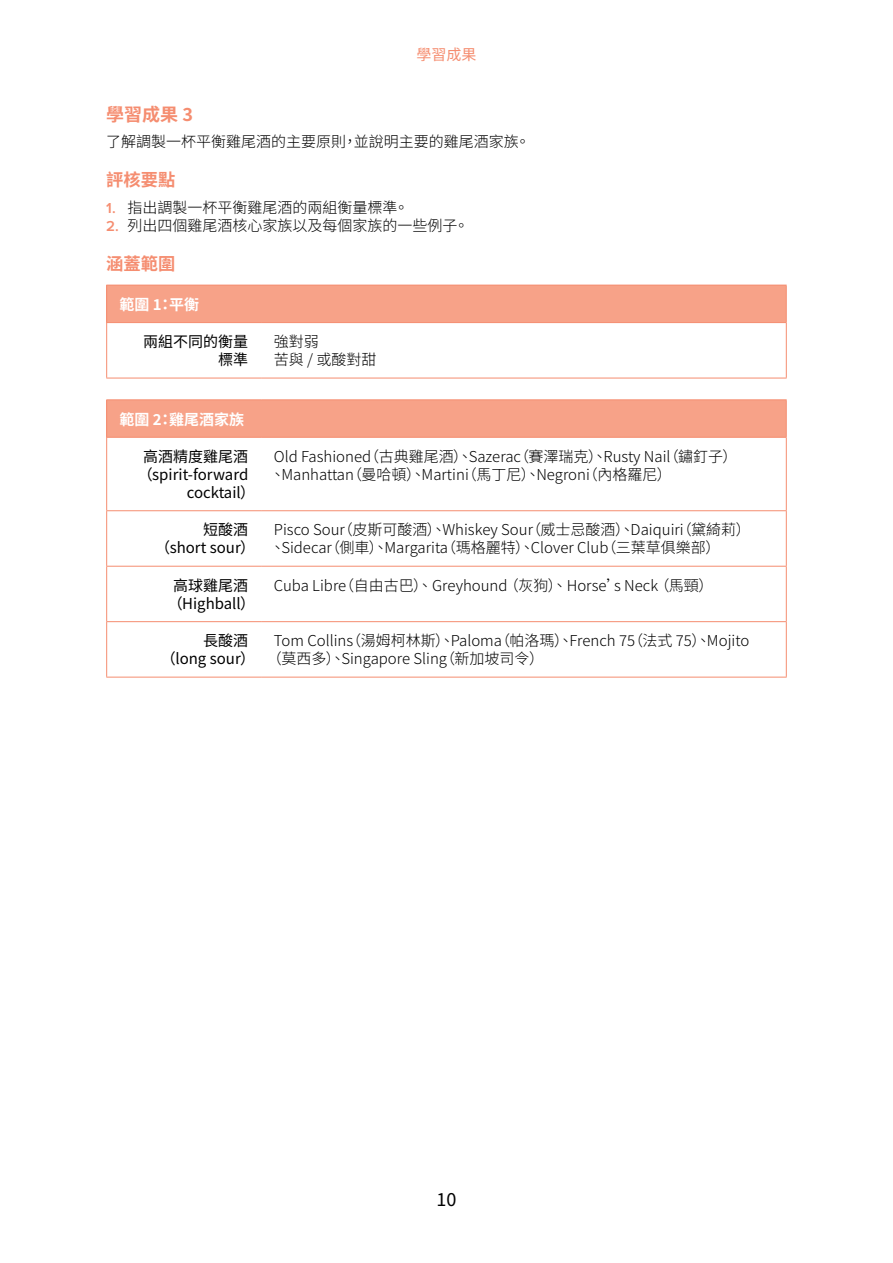
<style>
.page{position:relative;width:893px;height:1263px;background:#fff}
.page>*{position:absolute;margin:0;border:0;box-sizing:border-box;transform-origin:0 0}
.t1{font:700 18px "Source Han Sans TW";color:#f58d70}
.t2{font:18px "Source Han Sans TW";color:#000001}
.t3{font:700 17.25px "Source Han Sans TW";color:#f58d70}
.t4{font:300 15px/18px "Source Han Sans TW";color:#000001}
.t5{font:15px/18px "Source Han Sans TW";color:#000001}
.t6{font:700 15px "Source Han Sans TW";color:#fff}
.t7{font:15px "Source Han Sans TW";color:#f58d70}
.s1{font-family:"Proxima Nova";font-weight:600;color:#f58d70}
</style>
<div class="page">
<div style="left:107px;top:285px;width:679px;height:38px;background:#f7a288"></div>
<svg style="left:107px;top:323px;width:679px;height:55px"></svg>
<hr style="left:106px;top:285px;width:155px;height:1px;background:#f58d70">
<hr style="left:106px;top:285px;width:1px;height:37px;background:#f58d70">
<hr style="left:261px;top:285px;width:526px;height:1px;background:#f58d70">
<hr style="left:786px;top:285px;width:1px;height:37px;background:#f58d70">
<hr style="left:106px;top:322px;width:155px;height:1px;background:#f58d70">
<hr style="left:106px;top:323px;width:1px;height:55px;background:#f58d70">
<hr style="left:261px;top:322px;width:526px;height:1px;background:#f58d70">
<hr style="left:786px;top:323px;width:1px;height:55px;background:#f58d70">
<hr style="left:106px;top:378px;width:155px;height:1px;background:#f58d70">
<hr style="left:261px;top:378px;width:526px;height:1px;background:#f58d70">
<div style="left:107px;top:400px;width:679px;height:37px;background:#f7a288"></div>
<svg style="left:107px;top:438px;width:679px;height:239px"></svg>
<hr style="left:106px;top:399px;width:155px;height:1px;background:#f58d70">
<hr style="left:106px;top:400px;width:1px;height:37px;background:#f58d70">
<hr style="left:261px;top:399px;width:526px;height:1px;background:#f58d70">
<hr style="left:786px;top:400px;width:1px;height:37px;background:#f58d70">
<hr style="left:106px;top:437px;width:155px;height:1px;background:#f58d70">
<hr style="left:106px;top:438px;width:1px;height:72px;background:#f58d70">
<hr style="left:261px;top:437px;width:526px;height:1px;background:#f58d70">
<hr style="left:786px;top:438px;width:1px;height:72px;background:#f58d70">
<hr style="left:106px;top:510px;width:155px;height:1px;background:#f58d70">
<hr style="left:106px;top:511px;width:1px;height:55px;background:#f58d70">
<hr style="left:261px;top:510px;width:526px;height:1px;background:#f58d70">
<hr style="left:786px;top:511px;width:1px;height:55px;background:#f58d70">
<hr style="left:106px;top:566px;width:155px;height:1px;background:#f58d70">
<hr style="left:106px;top:567px;width:1px;height:54px;background:#f58d70">
<hr style="left:261px;top:566px;width:526px;height:1px;background:#f58d70">
<hr style="left:786px;top:567px;width:1px;height:54px;background:#f58d70">
<hr style="left:106px;top:621px;width:155px;height:1px;background:#f58d70">
<hr style="left:106px;top:622px;width:1px;height:55px;background:#f58d70">
<hr style="left:106px;top:677px;width:155px;height:1px;background:#f58d70">
<hr style="left:261px;top:621px;width:526px;height:1px;background:#f58d70">
<hr style="left:786px;top:622px;width:1px;height:55px;background:#f58d70">
<hr style="left:261px;top:677px;width:526px;height:1px;background:#f58d70">
<p class="t7" style="left:416px;top:46px;width:61px">學習成果</p>
<p class="t1" style="left:106px;top:104px;width:88px">學習成果 3</p>
<p class="t4" style="left:106px;top:133px;width:425px">了解調製一杯平衡雞尾酒的主要原則，並說明主要的雞尾酒家族。</p>
<p class="t3" style="left:106px;top:170px;width:70px">評核要點</p>
<p class="t4" style="left:106px;top:199px;width:304px"><span class="s1">1.</span> 指出調製一杯平衡雞尾酒的兩組衡量標準。</p>
<p class="t4" style="left:106px;top:217px;width:364px"><span class="s1">2.</span> 列出四個雞尾酒核心家族以及每個家族的一些例子。</p>
<p class="t3" style="left:106px;top:254px;width:70px">涵蓋範圍</p>
<p class="t6" style="left:119px;top:296px;width:81px">範圍 1：平衡</p>
<p class="t5" style="left:143px;top:333px;width:106px;text-align:right">兩組不同的衡量標準</p>
<p class="t4" style="left:274px;top:333px;width:104px">強對弱<br>苦與 / 或酸對甜</p>
<p class="t6" style="left:119px;top:411px;width:126px">範圍 2：雞尾酒家族</p>
<p class="t5" style="left:143px;top:448px;width:107px">高酒精度雞尾酒</p>
<p class="t5" style="left:138px;top:466px;width:112px">（spirit-forward</p>
<p class="t5" style="left:187px;top:484px;width:70px">cocktail）</p>
<p class="t4" style="left:270px;top:448px;width:469px">Old Fashioned（古典雞尾酒）、Sazerac（賽澤瑞克）、Rusty Nail（鏽釘子）、Manhattan（曼哈頓）、Martini（馬丁尼）、Negroni（內格羅尼）</p>
<p class="t5" style="left:155px;top:521px;width:102px;text-indent:48px">短酸酒（short sour）</p>
<p class="t4" style="left:270px;top:521px;width:482px">Pisco Sour（皮斯可酸酒）、Whiskey Sour（威士忌酸酒）、Daiquiri（黛綺莉）、Sidecar（側車）、Margarita（瑪格麗特）、Clover Club（三葉草俱樂部）</p>
<p class="t5" style="left:168px;top:577px;width:89px;text-align:center">高球雞尾酒（Highball）</p>
<p class="t4" style="left:274px;top:577px;width:441px">Cuba Libre（自由古巴）、 Greyhound （灰狗）、 Horse’s Neck （馬頸）</p>
<p class="t5" style="left:161px;top:632px;width:96px;text-indent:42px">長酸酒（long sour）</p>
<p class="t4" style="left:267px;top:632px;width:484px;text-indent:7px">Tom Collins（湯姆柯林斯）、Paloma（帕洛瑪）、French 75（法式 75）、Mojito（莫西多）、Singapore Sling（新加坡司令）</p>
<p class="t2" style="left:436px;top:1189px;width:21px">10</p>
</div>
